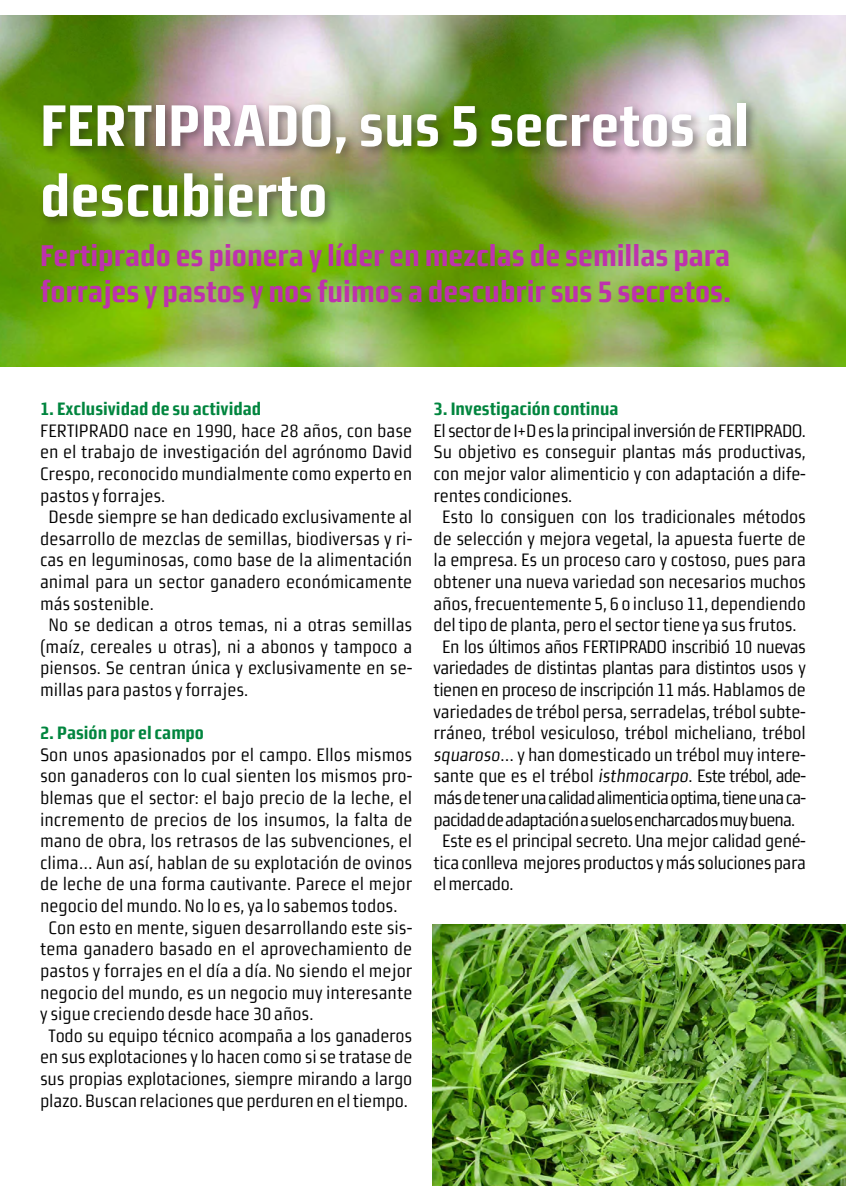
<style>
.page{position:relative;width:846px;height:1186px;background:#fff}
.page>*{position:absolute;margin:0;border:0;box-sizing:border-box;transform-origin:0 0}
.t1{font:58.5px/70.2px "Morgan Sans Cond Bold Lining";color:#fff}
.t2{font:30px/36px "Morgan Sans Cond Bold Lining";color:#be31ae}
.t3{font:18px "Morgan Sans Cond Regular Lining";letter-spacing:-.01em;color:#000}
.t4{font:18px "Morgan Sans Cond Regular Lining";letter-spacing:-.03em;color:#000}
.t5{font:18px "Morgan Sans Cond Regular Lining";letter-spacing:-.05em;color:#000}
.t6{font:18px "Morgan Sans Cond Bold Lining";color:#00853e}
.s1{font-family:"Morgan Sans Cond Italic Lining"}
</style>
<div class="page">
<img style="left:0;top:15px;width:845px;height:352px">
<div style="left:39px;top:99px;width:719px;height:130px;background:#231f20;opacity:.5"></div>
<img style="left:432px;top:924px;width:413px;height:262px">
<p class="t1" style="left:40px;top:90px;width:710px">FERTIPRADO, sus 5 secretos al descubierto</p>
<p class="t2" style="left:40px;top:237px;width:692px">Fertiprado es pionera y líder en mezclas de semillas para forrajes y pastos y nos fuimos a descubrir sus 5 secretos.</p>
<p class="t6" style="left:40px;top:398px;width:223px">1. Exclusividad de su actividad</p>
<p class="t3" style="left:40px;top:420px;width:373px">FERTIPRADO nace en 1990, hace 28 años, con base</p>
<p class="t3" style="left:40px;top:442px;width:374px">en el trabajo de investigación del agrónomo David</p>
<p class="t3" style="left:40px;top:463px;width:374px">Crespo, reconocido mundialmente como experto en</p>
<p class="t3" style="left:40px;top:485px;width:127px">pastos y forrajes.</p>
<p class="t3" style="left:48px;top:506px;width:365px">Desde siempre se han dedicado exclusivamente al</p>
<p class="t3" style="left:40px;top:528px;width:374px">desarrollo de mezclas de semillas, biodiversas y ri-</p>
<p class="t3" style="left:40px;top:550px;width:374px">cas en leguminosas, como base de la alimentación</p>
<p class="t3" style="left:40px;top:571px;width:374px">animal para un sector ganadero económicamente</p>
<p class="t3" style="left:40px;top:593px;width:115px">más sostenible.</p>
<p class="t3" style="left:48px;top:614px;width:365px">No se dedican a otros temas, ni a otras semillas</p>
<p class="t3" style="left:40px;top:636px;width:374px">(maíz, cereales u otras), ni a abonos y tampoco a</p>
<p class="t3" style="left:40px;top:658px;width:374px">piensos. Se centran única y exclusivamente en se-</p>
<p class="t3" style="left:40px;top:679px;width:210px">millas para pastos y forrajes.</p>
<p class="t6" style="left:40px;top:722px;width:165px">2. Pasión por el campo</p>
<p class="t3" style="left:40px;top:744px;width:374px">Son unos apasionados por el campo. Ellos mismos</p>
<p class="t3" style="left:40px;top:766px;width:374px">son ganaderos con lo cual sienten los mismos pro-</p>
<p class="t3" style="left:40px;top:787px;width:373px">blemas que el sector: el bajo precio de la leche, el</p>
<p class="t3" style="left:40px;top:809px;width:374px">incremento de precios de los insumos, la falta de</p>
<p class="t3" style="left:40px;top:830px;width:373px">mano de obra, los retrasos de las subvenciones, el</p>
<p class="t3" style="left:40px;top:852px;width:373px">clima… Aun así, hablan de su explotación de ovinos</p>
<p class="t3" style="left:40px;top:874px;width:374px">de leche de una forma cautivante. Parece el mejor</p>
<p class="t3" style="left:40px;top:895px;width:359px">negocio del mundo. No lo es, ya lo sabemos todos.</p>
<p class="t3" style="left:48px;top:917px;width:365px">Con esto en mente, siguen desarrollando este sis-</p>
<p class="t3" style="left:40px;top:938px;width:374px">tema ganadero basado en el aprovechamiento de</p>
<p class="t3" style="left:40px;top:960px;width:374px">pastos y forrajes en el día a día. No siendo el mejor</p>
<p class="t3" style="left:40px;top:982px;width:374px">negocio del mundo, es un negocio muy interesante</p>
<p class="t3" style="left:40px;top:1003px;width:275px">y sigue creciendo desde hace 30 años.</p>
<p class="t3" style="left:48px;top:1025px;width:365px">Todo su equipo técnico acompaña a los ganaderos</p>
<p class="t3" style="left:40px;top:1046px;width:374px">en sus explotaciones y lo hacen como si se tratase de</p>
<p class="t3" style="left:40px;top:1068px;width:374px">sus propias explotaciones, siempre mirando a largo</p>
<p class="t3" style="left:40px;top:1090px;width:369px">plazo. Buscan relaciones que perduren en el tiempo.</p>
<p class="t6" style="left:433px;top:398px;width:186px">3. Investigación continua</p>
<p class="t4" style="left:433px;top:420px;width:374px">El sector de I+D es la principal inversión de FERTIPRADO.</p>
<p class="t3" style="left:433px;top:442px;width:374px">Su objetivo es conseguir plantas más productivas,</p>
<p class="t3" style="left:433px;top:463px;width:374px">con mejor valor alimenticio y con adaptación a dife-</p>
<p class="t3" style="left:433px;top:485px;width:140px">rentes condiciones.</p>
<p class="t3" style="left:442px;top:506px;width:365px">Esto lo consiguen con los tradicionales métodos</p>
<p class="t3" style="left:433px;top:528px;width:373px">de selección y mejora vegetal, la apuesta fuerte de</p>
<p class="t3" style="left:433px;top:550px;width:374px">la empresa. Es un proceso caro y costoso, pues para</p>
<p class="t3" style="left:433px;top:571px;width:374px">obtener una nueva variedad son necesarios muchos</p>
<p class="t3" style="left:433px;top:593px;width:374px">años, frecuentemente 5, 6 o incluso 11, dependiendo</p>
<p class="t3" style="left:433px;top:614px;width:364px">del tipo de planta, pero el sector tiene ya sus frutos.</p>
<p class="t4" style="left:442px;top:636px;width:365px">En los últimos años FERTIPRADO inscribió 10 nuevas</p>
<p class="t4" style="left:433px;top:658px;width:374px">variedades de distintas plantas para distintos usos y</p>
<p class="t4" style="left:433px;top:679px;width:374px">tienen en proceso de inscripción 11 más. Hablamos de</p>
<p class="t3" style="left:433px;top:701px;width:374px">variedades de trébol persa, serradelas, trébol subte-</p>
<p class="t3" style="left:433px;top:722px;width:374px">rráneo, trébol vesiculoso, trébol micheliano, trébol</p>
<p class="t3" style="left:433px;top:744px;width:374px"><span class="s1">squaroso</span>… y han domesticado un trébol muy intere-</p>
<p class="t3" style="left:433px;top:766px;width:374px">sante que es el trébol <span class="s1">isthmocarpo</span>. Este trébol, ade-</p>
<p class="t5" style="left:433px;top:787px;width:374px">más de tener una calidad alimenticia optima, tiene una ca-</p>
<p class="t5" style="left:433px;top:809px;width:363px">pacidad de adaptación a suelos encharcados muy buena.</p>
<p class="t3" style="left:442px;top:830px;width:365px">Este es el principal secreto. Una mejor calidad gené-</p>
<p class="t3" style="left:433px;top:852px;width:374px">tica conlleva mejores productos y más soluciones para</p>
<p class="t3" style="left:433px;top:874px;width:81px">el mercado.</p>
</div>
